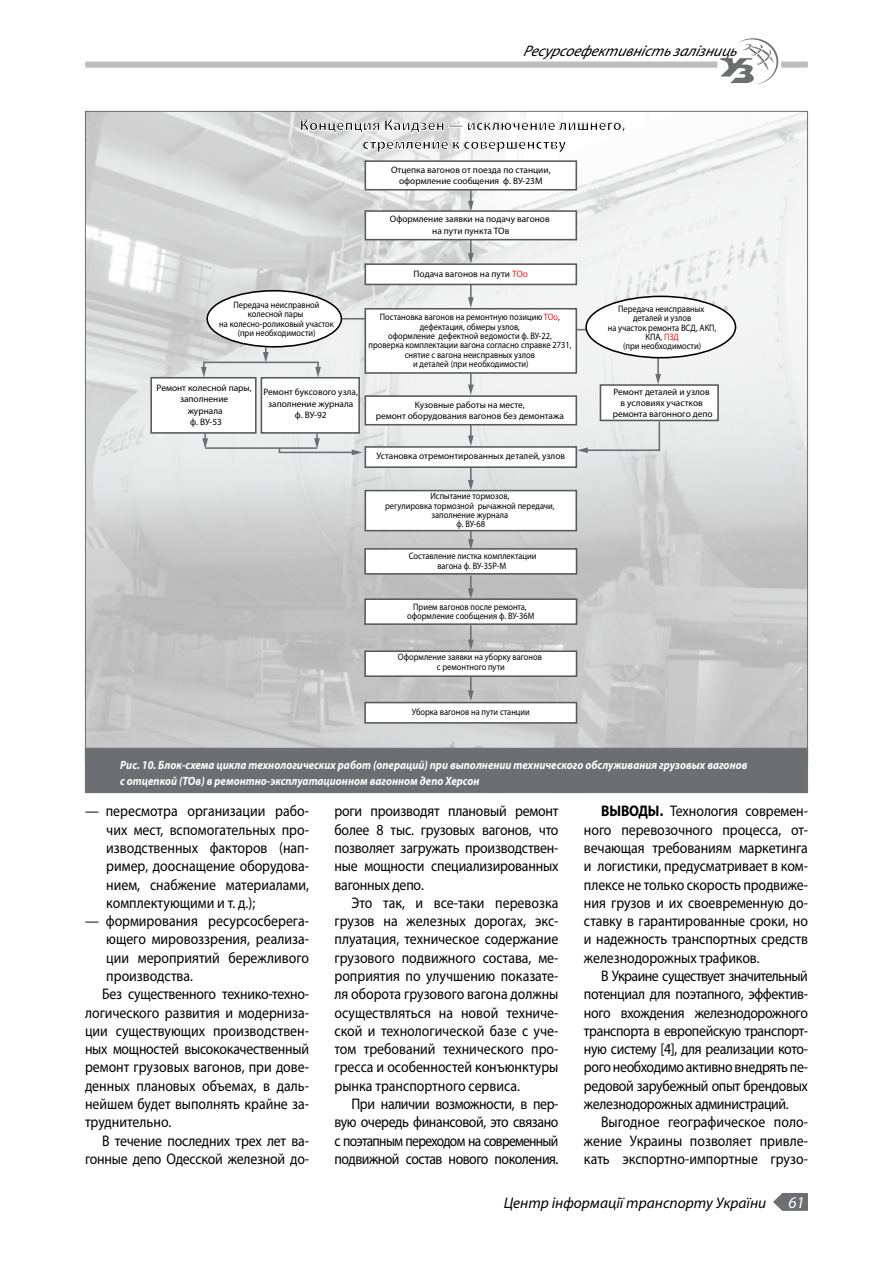
<style>
.page{position:relative;width:893px;height:1263px;background:#fff}
.page>*{position:absolute;margin:0;border:0;box-sizing:border-box;transform-origin:0 0}
.t1{font:italic 16.5px "Myriad Pro";color:#fff}
.t2{font:700 15.6px/18.8px "Myriad Pro";color:#000;text-align:center}
.t3{font:15.3px/18.3px "Myriad Pro";letter-spacing:-.005em;color:#000;text-align:justify;scale:.9 1}
.t4{font:italic 15.3px "Myriad Pro";color:#000}
.t5{font:700 15.3px "Myriad Pro";color:#000;scale:.9 1}
.t6{font:italic 700 12px/16.2px "Myriad Pro";color:#fff;scale:.9 1}
.t7{font:9.3px/9.3px "Myriad Pro";color:#000;text-align:center;scale:.9 1}
.t8{font:9.3px/11.2px "Myriad Pro";color:#000;text-align:center}
.s1{color:#ed1d24}
.s2{font-weight:700}
</style>
<div class="page">
<img style="left:87px;top:113px;width:719px;height:635px">
<div style="left:600px;top:384px;width:119px;height:37px;background:#fff;border:2px solid #58595b"></div>
<div style="left:261px;top:377px;width:99px;height:57px;background:#fff;border:2px solid #58595b"></div>
<div style="left:151px;top:378px;width:105px;height:55px;background:#fff"></div>
<div style="left:150px;top:377px;width:107px;height:57px;border:2px solid #58595b"></div>
<div style="left:365px;top:490px;width:212px;height:41px;background:#fff;border:2px solid #58595b"></div>
<div style="left:364px;top:548px;width:213px;height:27px;background:#fff;border:2px solid #58595b"></div>
<div style="left:364px;top:598px;width:213px;height:27px;background:#fff;border:2px solid #58595b"></div>
<div style="left:364px;top:650px;width:213px;height:27px;background:#fff;border:2px solid #58595b"></div>
<div style="left:365px;top:446px;width:212px;height:22px;background:#fff;border:2px solid #58595b"></div>
<div style="left:365px;top:702px;width:211px;height:21px;background:#fff"></div>
<div style="left:364px;top:702px;width:213px;height:22px;border:2px solid #58595b"></div>
<svg style="left:655px;top:358px;width:6px;height:27px"></svg>
<svg style="left:468px;top:190px;width:6px;height:20px"></svg>
<svg style="left:468px;top:240px;width:6px;height:23px"></svg>
<svg style="left:468px;top:285px;width:6px;height:23px"></svg>
<svg style="left:468px;top:374px;width:6px;height:21px"></svg>
<svg style="left:202px;top:434px;width:6px;height:15px"></svg>
<svg style="left:201px;top:362px;width:6px;height:15px"></svg>
<svg style="left:315px;top:362px;width:6px;height:15px"></svg>
<svg style="left:263px;top:348px;width:6px;height:14px"></svg>
<svg style="left:278px;top:434px;width:84px;height:21px"></svg>
<svg style="left:468px;top:425px;width:6px;height:21px"></svg>
<svg style="left:468px;top:468px;width:6px;height:23px"></svg>
<svg style="left:577px;top:420px;width:84px;height:33px"></svg>
<svg style="left:468px;top:531px;width:6px;height:19px"></svg>
<svg style="left:468px;top:576px;width:6px;height:23px"></svg>
<svg style="left:468px;top:625px;width:6px;height:25px"></svg>
<svg style="left:468px;top:677px;width:6px;height:24px"></svg>
<hr style="left:342px;top:318px;width:23px;height:2px;background:#6d6e71">
<hr style="left:205px;top:447px;width:112px;height:2px;background:#6d6e71">
<hr style="left:203px;top:362px;width:116px;height:1px;background:#6d6e71">
<svg style="left:300px;top:113px;width:326px;height:45px"></svg>
<div style="left:365px;top:395px;width:212px;height:30px;background:#fff;border:2px solid #58595b"></div>
<div style="left:365px;top:308px;width:212px;height:66px;background:#fff;border:2px solid #58595b"></div>
<div style="left:365px;top:263px;width:212px;height:22px;background:#fff;border:2px solid #58595b"></div>
<div style="left:365px;top:210px;width:212px;height:30px;background:#fff;border:2px solid #58595b"></div>
<div style="left:365px;top:160px;width:212px;height:30px;background:#fff;border:2px solid #58595b"></div>
<div style="left:207px;top:291px;width:134px;height:56px;background:#fff;border-radius:50%"></div>
<div style="left:206px;top:290px;width:136px;height:58px;border:2px solid #000;border-radius:50%"></div>
<div style="left:586px;top:296px;width:149px;height:62px;background:#fff;border-radius:50%"></div>
<div style="left:585px;top:296px;width:151px;height:62px;border:2px solid #000;border-radius:50%"></div>
<div style="left:85px;top:748px;width:723px;height:45px;background:#6d6e71"></div>
<div style="left:85px;top:61px;width:723px;height:7px;background:#bcbec0;border-radius:2px"></div>
<div style="left:717px;top:60px;width:64px;height:9px;background:#fff;border-radius:2px"></div>
<svg style="left:720px;top:38px;width:58px;height:46px"></svg>
<svg style="left:773px;top:1193px;width:35px;height:18px"></svg>
<p class="t4" style="left:523px;top:41px;width:220px">Ресурсоефективністьзалізниць</p>
<p class="t2" style="left:300px;top:115px;width:328px">Концепция Кайдзен — исключение лишнего, стремление к совершенству</p>
<p class="t8" style="left:391px;top:164px;width:161px">Отцепка вагонов от поезда по станции, оформление сообщения ф. ВУ-23М</p>
<p class="t8" style="left:390px;top:214px;width:161px">Оформление заявки на подачу вагонов на пути пункта ТОв</p>
<p class="t7" style="left:219px;top:300px;width:129px">Передача неисправной колесной пары<br>на колесно-роликовый участок (при необходимости)</p>
<p class="t8" style="left:414px;top:268px;width:116px">Подача вагонов на пути <span class="s1">ТОо</span></p>
<p class="t7" style="left:368px;top:312px;width:227px">Постановка вагонов на ремонтную позицию <span class="s1">ТОо</span>, дефектация, обмеры узлов,<br>оформление дефектной ведомости ф. ВУ-22,<br>проверка комплектации вагона согласно справке 2731, снятие с вагона неисправных узлов<br>и деталей (при необходимости)</p>
<p class="t7" style="left:608px;top:304px;width:122px">Передача неисправных деталей и узлов<br>на участок ремонта ВСД, АКП,<br>КПА, <span class="s1">ПЗД<br></span>(при необходимости)</p>
<p class="t8" style="left:157px;top:382px;width:97px">Ремонт колесной пары, заполнение<br>журнала<br>ф. ВУ-53</p>
<p class="t8" style="left:263px;top:387px;width:96px">Ремонт буксового узла, заполнение журнала ф. ВУ-92</p>
<p class="t8" style="left:613px;top:386px;width:101px">Ремонт деталей и узлов в условиях участков ремонта вагонного депо</p>
<p class="t8" style="left:376px;top:399px;width:190px">Кузовные работы на месте,<br>ремонт оборудования вагонов без демонтажа</p>
<p class="t8" style="left:376px;top:450px;width:190px">Установка отремонтированных деталей, узлов</p>
<p class="t7" style="left:385px;top:491px;width:190px">Испытание тормозов,<br>регулировка тормозной рычажной передачи, заполнение журнала<br>ф. ВУ-68</p>
<p class="t7" style="left:409px;top:551px;width:143px">Составление листка комплектации вагона ф. ВУ-35Р-М</p>
<p class="t7" style="left:407px;top:602px;width:143px">Прием вагонов после ремонта, оформление сообщения ф. ВУ-36М</p>
<p class="t7" style="left:398px;top:652px;width:162px">Оформление заявки на уборку вагонов с ремонтного пути</p>
<p class="t7" style="left:412px;top:707px;width:133px">Уборка вагонов на пути станции</p>
<p class="t6" style="left:120px;top:756px;width:698px">Рис. 10. Блок-схема цикла технологических работ (операций) при выполнении технического обслуживания грузовых вагонов с отцепкой (ТОв) в ремонтно-эксплуатационном вагонном депо Херсон</p>
<p class="t3" style="left:106px;top:802px;width:227px;text-indent:-21px">— пересмотра организации рабо&shy;чих мест, вспомогательных про&shy;изводственных факторов (нап&shy;ример, дооснащение оборудова&shy;нием, снабжение материалами, комплектующими и т. д.);</p>
<p class="t3" style="left:85px;top:912px;width:250px">— формирования ресурсосберега-</p>
<p class="t3" style="left:106px;top:930px;width:227px">ющего мировоззрения, реализа-</p>
<p class="t3" style="left:106px;top:948px;width:227px">ции мероприятий бережливого</p>
<p class="t3" style="left:106px;top:966px;width:98px">производства.</p>
<p class="t3" style="left:102px;top:985px;width:231px">Без существенного технико-техно-</p>
<p class="t3" style="left:85px;top:1003px;width:250px">логического развития и модерниза-</p>
<p class="t3" style="left:85px;top:1021px;width:250px">ции существующих производствен-</p>
<p class="t3" style="left:85px;top:1040px;width:250px">ных мощностей высококачественный</p>
<p class="t3" style="left:85px;top:1058px;width:250px">ремонт грузовых вагонов, при дове-</p>
<p class="t3" style="left:85px;top:1076px;width:250px">денных плановых объемах, в даль-</p>
<p class="t3" style="left:85px;top:1094px;width:250px">нейшем будет выполнять крайне за-</p>
<p class="t3" style="left:85px;top:1113px;width:98px">труднительно.</p>
<p class="t3" style="left:102px;top:1131px;width:231px">В течение последних трех лет ва-</p>
<p class="t3" style="left:85px;top:1149px;width:250px">гонные депо Одесской железной до-</p>
<p class="t3" style="left:334px;top:802px;width:250px">роги производят плановый ремонт более 8 тыс. грузовых вагонов, что позволяет загружать производствен&shy;ные мощности специализированных вагонных депо.</p>
<p class="t3" style="left:334px;top:893px;width:250px;text-indent:17px">Это так, и все-таки перевозка грузов на железных дорогах, экс&shy;плуатация, техническое содержание грузового подвижного состава, ме&shy;роприятия по улучшению показате&shy;ля оборота грузового вагона должны осуществляться на новой техниче&shy;ской и технологической базе с уче&shy;том требований технического про&shy;гресса и особенностей конъюнктуры рынка транспортного сервиса.</p>
<p class="t3" style="left:334px;top:1094px;width:250px;text-indent:17px">При наличии возможности, в пер&shy;вую очередь финансовой, это связано с поэтапным переходом на современный подвижной состав нового поколения.</p>
<p class="t5" style="left:601px;top:801px;width:12px">ВЫВОДЫ</p>
<p class="t3" style="left:584px;top:802px;width:250px;text-indent:76px"><span class="s2">.</span> Технология современ&shy;ного перевозочного процесса, от&shy;вечающая требованиям маркетинга и логистики, предусматривает в ком&shy;плексе не только скорость продвиже&shy;ния грузов и их своевременную до&shy;ставку в гарантированные сроки, но и надежность транспортных средств железнодорожных трафиков.</p>
<p class="t3" style="left:584px;top:966px;width:250px;text-indent:17px">В Украине существует значительный потенциал для поэтапного, эффектив&shy;ного вхождения железнодорожного транспорта в европейскую транспорт&shy;ную систему [4], для реализации кото&shy;рого необходимо активно внедрять пе&shy;редовой зарубежный опыт брендовых железнодорожных администраций.</p>
<p class="t3" style="left:584px;top:1113px;width:250px;text-indent:17px">Выгодное географическое поло&shy;жение Украины позволяет привле&shy;кать экспортно-импортные грузо-</p>
<p class="t4" style="left:504px;top:1193px;width:264px">Центр інформації транспорту України</p>
<p class="t1" style="left:788px;top:1192px;width:18px">61</p>
</div>
